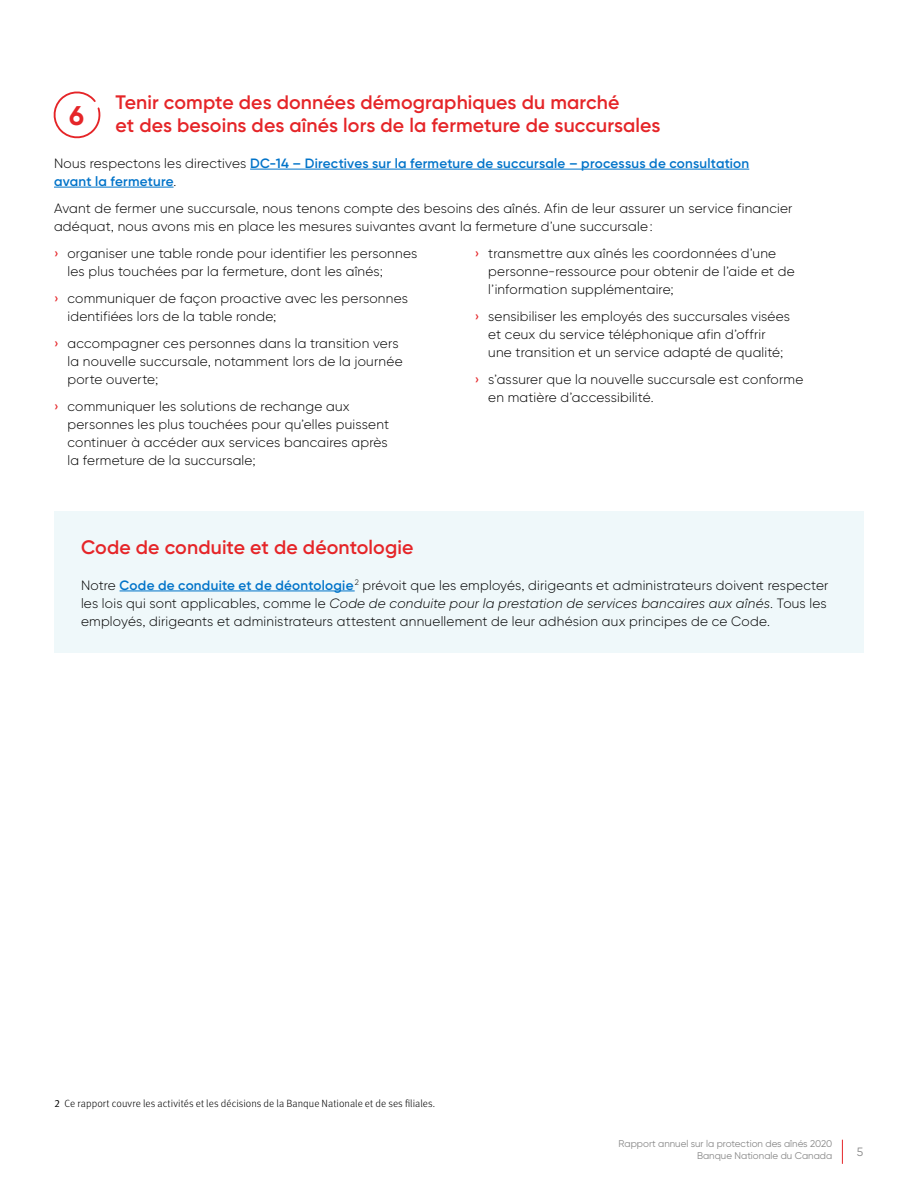
<style>
.page{position:relative;width:918px;height:1188px;background:#fff}
.page>*{position:absolute;margin:0;border:0;box-sizing:border-box;transform-origin:0 0}
.TITRE_NIVEAU_5{font:700 27px "Gilroy BN";color:#e52528}
.TEXTE_COURANT_BN{font:600 19.5px/22.5px "Gilroy BN";letter-spacing:.005em;color:#e52528}
.TEXTE_COURANT_BN-2{font:300 13.5px/18px "Gilroy BN";letter-spacing:.015em;color:#000}
.TEXTE_COURANT_BN-3{font:600 13.5px/18px "Gilroy BN";letter-spacing:.015em;color:#0073c9}
.t1{font:12px "Gilroy BN";color:#878787}
.LEGAL_7-8_5{font:300 10.5px "Meta OT";letter-spacing:.005em;color:#000}
.t2{font:9.75px/12px "Gilroy BN";color:#878787;text-align:right}
.s1{font-weight:300;color:#000}
.s2{font-weight:500;color:#e52528}
.s3{font-weight:600;color:#0073c9}
.s4{font-style:italic}
.s5{font-family:"Meta OT Norm";font-weight:400}
</style>
<div class="page">
<hr style="left:250px;top:169px;width:499px;height:1px;background:#0073c9">
<hr style="left:54px;top:187px;width:120px;height:1px;background:#0073c9">
<div style="left:54px;top:511px;width:810px;height:142px;background:#eff8fa"></div>
<hr style="left:120px;top:591px;width:235px;height:1px;background:#0073c9">
<svg style="left:53px;top:91px;width:48px;height:48px"></svg>
<svg style="left:842px;top:1140px;width:1px;height:24px"></svg>
<p class="TEXTE_COURANT_BN" style="left:116px;top:91px;width:547px">Tenir compte des données démographiques du marché<br>et des besoins des aînés lors de la fermeture de succursales</p>
<p class="TEXTE_COURANT_BN-3" style="left:54px;top:154px;width:697px"><span class="s1">Nous respectons les directives</span> DC-14 – Directives sur la fermeture de succursale – processus de consultation avant la fermeture<span class="s1">.</span></p>
<p class="TEXTE_COURANT_BN-2" style="left:54px;top:199px;width:740px">Avant de fermer une succursale, nous tenons compte des besoins des aînés. Afin de leur assurer un service financier adéquat, nous avons mis en place les mesures suivantes avant la fermeture d’une succursale:</p>
<p class="TEXTE_COURANT_BN-2" style="left:68px;top:244px;width:351px;text-indent:-14px"><span class="s2">›</span> organiser une table ronde pour identifier les personnes les plus touchées par la fermeture, dont les aînés;</p>
<p class="TEXTE_COURANT_BN-2" style="left:68px;top:289px;width:342px;text-indent:-14px"><span class="s2">›</span> communiquer de façon proactive avec les personnes identifiées lors de la table ronde;</p>
<p class="TEXTE_COURANT_BN-2" style="left:68px;top:334px;width:337px;text-indent:-14px"><span class="s2">›</span> accompagner ces personnes dans la transition vers la nouvelle succursale, notamment lors de la journée porte ouverte;</p>
<p class="TEXTE_COURANT_BN-2" style="left:68px;top:397px;width:323px;text-indent:-14px"><span class="s2">›</span> communiquer les solutions de rechange aux personnes les plus touchées pour qu’elles puissent continuer à accéder aux services bancaires après la fermeture de la succursale;</p>
<p class="TITRE_NIVEAU_5" style="left:69px;top:98px;width:16px">6</p>
<p class="TEXTE_COURANT_BN-2" style="left:488px;top:244px;width:308px;text-indent:-14px"><span class="s2">›</span> transmettre aux aînés les coordonnées d’une personne-ressource pour obtenir de l’aide et de l’information supplémentaire;</p>
<p class="TEXTE_COURANT_BN-2" style="left:488px;top:307px;width:303px;text-indent:-14px"><span class="s2">›</span> sensibiliser les employés des succursales visées et ceux du service téléphonique afin d’offrir une transition et un service adapté de qualité;</p>
<p class="TEXTE_COURANT_BN-2" style="left:488px;top:370px;width:317px;text-indent:-14px"><span class="s2">›</span> s’assurer que la nouvelle succursale est conforme en matière d’accessibilité.</p>
<p class="TEXTE_COURANT_BN" style="left:81px;top:535px;width:334px">Code de conduite et de déontologie</p>
<p class="TEXTE_COURANT_BN-2" style="left:81px;top:576px;width:749px">Notre <span class="s3">Code de conduite et de déontologie</span><sup>2</sup> prévoit que les employés, dirigeants et administrateurs doivent respecter les lois qui sont applicables, comme le <span class="s4">Code de conduite pour la prestation de services bancaires aux aînés</span>. Tous les employés, dirigeants et administrateurs attestent annuellement de leur adhésion aux principes de ce Code.</p>
<p class="LEGAL_7-8_5" style="left:54px;top:1097px;width:383px"><span class="s5">2</span> Ce rapport couvre les activités et les décisions de la Banque Nationale et de ses filiales.</p>
<p class="t2" style="left:619px;top:1138px;width:215px">Rapport annuel sur la protection des aînés 2020<br>Banque Nationale du Canada</p>
<p class="t1" style="left:857px;top:1144px;width:8px">5</p>
</div>
